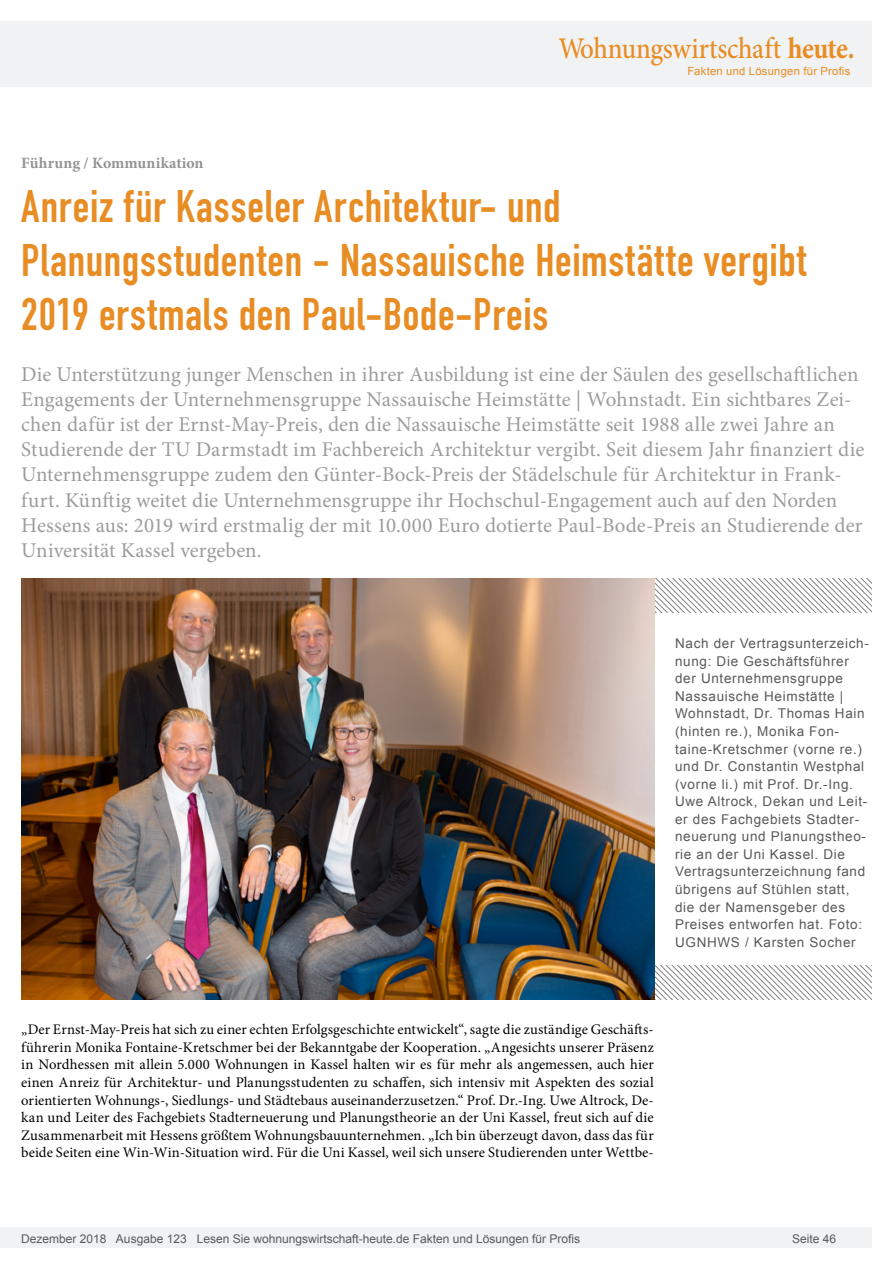
<style>
.page{position:relative;width:893px;height:1263px;background:#fff}
.page>*{position:absolute;margin:0;border:0;box-sizing:border-box;transform-origin:0 0}
.t1{font:45px/54px "DIN Engschrift";letter-spacing:.015em;color:#e88c24}
.t2{font:500 30px "Minion Pro";letter-spacing:-.01em;color:#e88c24;scale:.9 1}
.t3{font:21px/25.2px "Minion Pro";letter-spacing:.005em;color:#9c9c9c}
.t4{font:700 15.75px "Minion Pro";letter-spacing:.01em;color:#939393}
.t5{font:14.7px/17.5px "Minion Pro";letter-spacing:.005em;color:#000;text-align:justify}
.t6{font:13.5px/17.5px "Arial";letter-spacing:.05em;color:#595959}
.t7{font:12px "Arial";color:#595959}
.t8{font:11.25px "Arial";letter-spacing:.025em;color:#e88c24}
.s1{font-weight:700}
</style>
<div class="page">
<div style="left:0;top:1227px;width:872px;height:20px;background:#f1f2f3"></div>
<div style="left:0;top:21px;width:872px;height:66px;background:#f1f2f3"></div>
<svg style="left:654px;top:578px;width:218px;height:35px"></svg>
<svg style="left:654px;top:964px;width:218px;height:35px"></svg>
<img style="left:21px;top:578px;width:633px;height:421px">
<h2 class="t2" style="left:558px;top:28px;width:331px">Wohnungswirtschaft <span class="s1">heute.</span></h2>
<p class="t8" style="left:687px;top:63px;width:165px">Fakten und Lösungen für Profis</p>
<p class="t4" style="left:21px;top:152px;width:184px">Führung / Kommunikation</p>
<h1 class="t1" style="left:21px;top:180px;width:787px">Anreiz für Kasseler Architektur- und<br>Planungsstudenten - Nassauische Heimstätte vergibt<br>2019 erstmals den Paul-Bode-Preis</h1>
<p class="t3" style="left:21px;top:361px;width:844px">Die Unterstützung junger Menschen in ihrer Ausbildung ist eine der Säulen des gesellschaftlichen Engagements der Unternehmensgruppe Nassauische Heimstätte | Wohnstadt. Ein sichtbares Zei&shy;chen dafür ist der Ernst-May-Preis, den die Nassauische Heimstätte seit 1988 alle zwei Jahre an Studierende der TU Darmstadt im Fachbereich Architektur vergibt. Seit diesem Jahr finanziert die Unternehmensgruppe zudem den Günter-Bock-Preis der Städelschule für Architektur in Frank&shy;furt. Künftig weitet die Unternehmensgruppe ihr Hochschul-Engagement auch auf den Norden Hessens aus: 2019 wird erstmalig der mit 10.000 Euro dotierte Paul-Bode-Preis an Studierende der Universität Kassel vergeben.</p>
<p class="t6" style="left:675px;top:635px;width:195px">Nach der Vertragsunterzeich&shy;nung: Die Geschäftsführer der Unternehmensgruppe<br>Nassauische Heimstätte |<br>Wohnstadt, Dr. Thomas Hain (hinten re.), Monika Fon&shy;taine-Kretschmer (vorne re.) und Dr. Constantin Westphal (vorne li.) mit Prof. Dr.-Ing.<br>Uwe Altrock, Dekan und Leit&shy;er des Fachgebiets Stadter&shy;neuerung und Planungstheo&shy;rie an der Uni Kassel. Die<br>Vertragsunterzeichnung fand übrigens auf Stühlen statt, die der Namensgeber des<br>Preises entworfen hat. Foto:<br>UGNHWS / Karsten Socher</p>
<p class="t5" style="left:21px;top:1021px;width:634px">„Der Ernst-May-Preis hat sich zu einer echten Erfolgsgeschichte entwickelt“, sagte die zuständige Geschäfts&shy;führerin Monika Fontaine-Kretschmer bei der Bekanntgabe der Kooperation. „Angesichts unserer Präsenz in Nordhessen mit allein 5.000 Wohnungen in Kassel halten wir es für mehr als angemessen, auch hier einen Anreiz für Architektur- und Planungsstudenten zu schaffen, sich intensiv mit Aspekten des sozial orientierten Wohnungs-, Siedlungs- und Städtebaus auseinanderzusetzen.“ Prof. Dr.-Ing. Uwe Altrock, De&shy;kan und Leiter des Fachgebiets Stadterneuerung und Planungstheorie an der Uni Kassel, freut sich auf die Zusammenarbeit mit Hessens größtem Wohnungsbauunternehmen. „Ich bin überzeugt davon, dass das für beide Seiten eine Win-Win-Situation wird. Für die Uni Kassel, weil sich unsere Studierenden unter Wettbe-</p>
<p class="t7" style="left:21px;top:1230px;width:560px">Dezember 2018 Ausgabe 123 Lesen Sie wohnungswirtschaft-heute.de Fakten und Lösungen für Profis</p>
<p class="t7" style="left:792px;top:1231px;width:46px">Seite 46</p>
</div>
